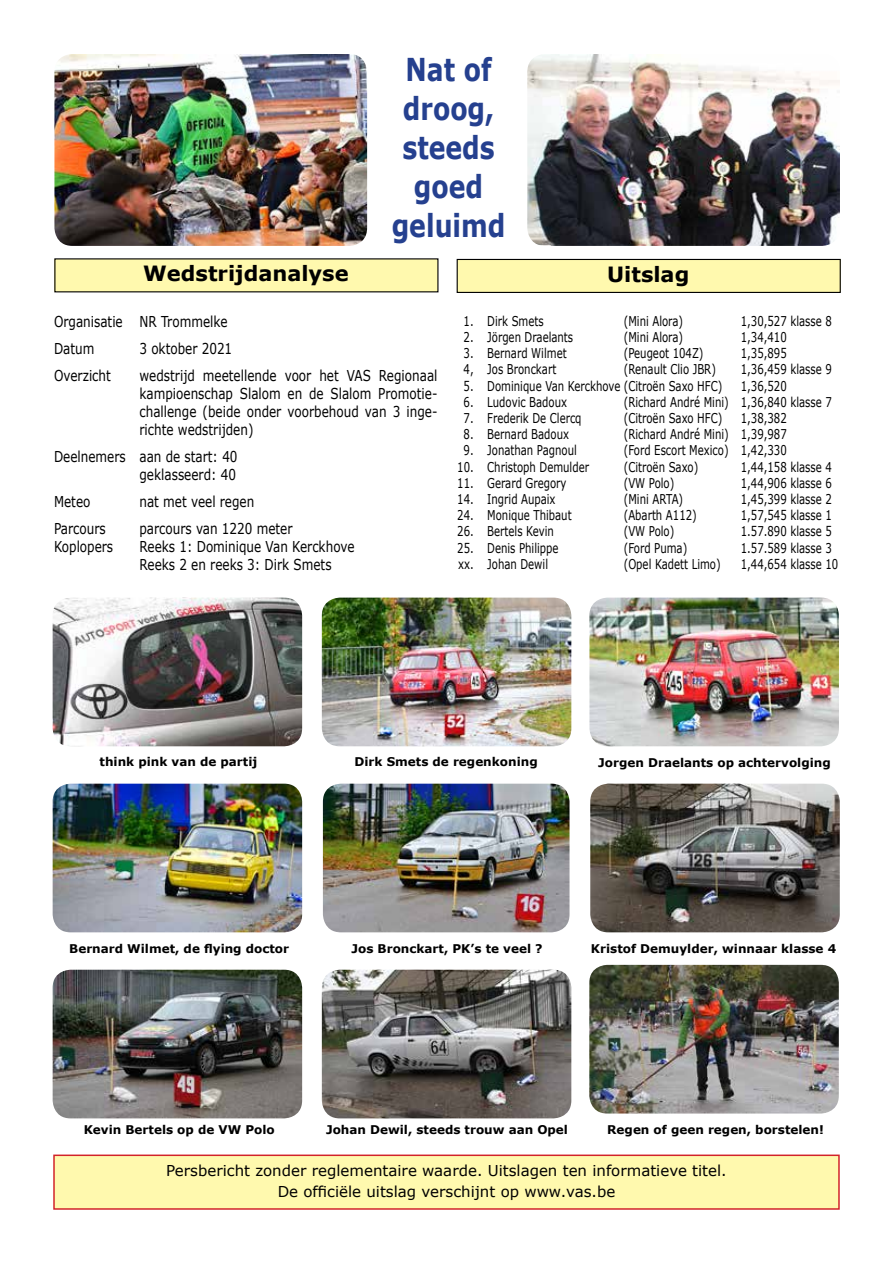
<style>
.page{position:relative;width:893px;height:1263px;background:#fff}
.page>*{position:absolute;margin:0;border:0;box-sizing:border-box;transform-origin:0 0}
.t1{font:700 31.5px/39px "Verdana";color:#25408f;text-align:center;scale:.8 1}
.t2{font:700 21px "Verdana";color:#000}
.t3{font:15px/18px "Verdana";color:#000;scale:.8 1}
.t4{font:15px/21.6px "Verdana";color:#000;text-align:center}
.t5{font:13.5px "Verdana";color:#000;scale:.75 1}
.t6{font:700 12px "Verdana";color:#000}
</style>
<div class="page">
<div style="left:53px;top:1154px;width:787px;height:56px;background:#fff9ae;border:2px solid #d2232a"></div>
<div style="left:55px;top:259px;width:383px;height:33px;background:#fff9ae"></div>
<div style="left:457px;top:259px;width:383px;height:33px;background:#fff9ae"></div>
<div style="left:457px;top:259px;width:384px;height:34px;border:1px solid #000"></div>
<img style="left:54px;top:54px;width:313px;height:192px">
<img style="left:527px;top:54px;width:313px;height:192px">
<img style="left:323px;top:784px;width:246px;height:148px">
<img style="left:589px;top:598px;width:250px;height:148px">
<img style="left:322px;top:598px;width:249px;height:148px">
<img style="left:53px;top:784px;width:249px;height:148px">
<img style="left:53px;top:970px;width:249px;height:148px">
<img style="left:590px;top:784px;width:250px;height:148px">
<img style="left:322px;top:970px;width:249px;height:148px">
<img style="left:589px;top:965px;width:250px;height:148px">
<img style="left:53px;top:598px;width:249px;height:148px">
<h2 class="t2" style="left:143px;top:260px;width:207px">Wedstrijdanalyse</h2>
<h1 class="t1" style="left:392px;top:49px;width:144px">Nat of droog, steeds goed geluimd</h1>
<h2 class="t2" style="left:607px;top:261px;width:84px">Uitslag</h2>
<p class="t3" style="left:54px;top:308px;width:218px;line-height:27px">Organisatie NR Trommelke<br>Datum</p>
<p class="t3" style="left:140px;top:339px;width:117px">3 oktober 2021</p>
<p class="t3" style="left:54px;top:366px;width:73px">Overzicht</p>
<p class="t3" style="left:140px;top:366px;width:374px;text-align:justify">wedstrijd meetellende voor het VAS Regionaal kampioenschap Slalom en de Slalom Promotie&shy;challenge (beide onder voorbehoud van 3 inge&shy;richte wedstrijden)</p>
<p class="t3" style="left:54px;top:447px;width:231px;text-align:right">Deelnemers aan de start: 40 geklasseerd: 40</p>
<p class="t3" style="left:54px;top:492px;width:47px">Meteo</p>
<p class="t3" style="left:140px;top:492px;width:145px">nat met veel regen</p>
<p class="t3" style="left:54px;top:519px;width:66px">Parcours</p>
<p class="t3" style="left:140px;top:519px;width:193px">parcours van 1220 meter</p>
<p class="t3" style="left:54px;top:537px;width:76px">Koplopers</p>
<p class="t3" style="left:140px;top:537px;width:270px">Reeks 1: Dominique Van Kerckhove<br>Reeks 2 en reeks 3: Dirk Smets</p>
<p class="t5" style="left:464px;top:312px;width:108px">1. Dirk Smets</p>
<p class="t5" style="left:624px;top:312px;width:81px">(Mini Alora)</p>
<p class="t5" style="left:741px;top:312px;width:123px">1,30,527 klasse 8</p>
<p class="t5" style="left:464px;top:328px;width:148px">2. Jörgen Draelants</p>
<p class="t5" style="left:624px;top:328px;width:81px">(Mini Alora)</p>
<p class="t5" style="left:741px;top:328px;width:63px">1,34,410</p>
<p class="t5" style="left:464px;top:344px;width:139px">3. Bernard Wilmet</p>
<p class="t5" style="left:624px;top:344px;width:108px">(Peugeot 104Z)</p>
<p class="t5" style="left:741px;top:344px;width:63px">1,35,895</p>
<p class="t5" style="left:464px;top:360px;width:125px">4, Jos Bronckart</p>
<p class="t5" style="left:624px;top:360px;width:124px">(Renault Clio JBR)</p>
<p class="t5" style="left:741px;top:360px;width:123px">1,36,459 klasse 9</p>
<p class="t5" style="left:464px;top:376px;width:346px">5. Dominique Van Kerckhove (Citroën Saxo HFC)</p>
<p class="t5" style="left:741px;top:376px;width:63px">1,36,520</p>
<p class="t5" style="left:464px;top:393px;width:140px">6. Ludovic Badoux</p>
<p class="t5" style="left:624px;top:393px;width:279px">(Richard André Mini) 1,36,840 klasse 7</p>
<p class="t5" style="left:464px;top:409px;width:159px">7. Frederik De Clercq</p>
<p class="t5" style="left:624px;top:409px;width:133px">(Citroën Saxo HFC)</p>
<p class="t5" style="left:741px;top:409px;width:63px">1,38,382</p>
<p class="t5" style="left:464px;top:425px;width:142px">8. Bernard Badoux</p>
<p class="t5" style="left:624px;top:425px;width:219px">(Richard André Mini) 1,39,987</p>
<p class="t5" style="left:464px;top:441px;width:153px">9. Jonathan Pagnoul</p>
<p class="t5" style="left:624px;top:441px;width:219px">(Ford Escort Mexico) 1,42,330</p>
<p class="t5" style="left:457px;top:457px;width:177px">10. Christoph Demulder</p>
<p class="t5" style="left:624px;top:457px;width:101px">(Citroën Saxo)</p>
<p class="t5" style="left:741px;top:457px;width:123px">1,44,158 klasse 4</p>
<p class="t5" style="left:457px;top:474px;width:147px">11. Gerard Gregory</p>
<p class="t5" style="left:624px;top:474px;width:69px">(VW Polo)</p>
<p class="t5" style="left:741px;top:474px;width:123px">1,44,906 klasse 6</p>
<p class="t5" style="left:457px;top:490px;width:133px">14. Ingrid Aupaix</p>
<p class="t5" style="left:624px;top:490px;width:81px">(Mini ARTA)</p>
<p class="t5" style="left:741px;top:490px;width:123px">1,45,399 klasse 2</p>
<p class="t5" style="left:457px;top:506px;width:154px">24. Monique Thibaut</p>
<p class="t5" style="left:624px;top:506px;width:99px">(Abarth A112)</p>
<p class="t5" style="left:741px;top:506px;width:123px">1,57,545 klasse 1</p>
<p class="t5" style="left:457px;top:522px;width:131px">26. Bertels Kevin</p>
<p class="t5" style="left:624px;top:522px;width:69px">(VW Polo)</p>
<p class="t5" style="left:741px;top:522px;width:123px">1.57.890 klasse 5</p>
<p class="t5" style="left:457px;top:538px;width:137px">25. Denis Philippe</p>
<p class="t5" style="left:624px;top:538px;width:86px">(Ford Puma)</p>
<p class="t5" style="left:741px;top:538px;width:123px">1.57.589 klasse 3</p>
<p class="t5" style="left:458px;top:555px;width:122px">xx. Johan Dewil</p>
<p class="t5" style="left:624px;top:555px;width:131px">(Opel Kadett Limo)</p>
<p class="t5" style="left:741px;top:555px;width:131px">1,44,654 klasse 10</p>
<p class="t6" style="left:100px;top:754px;width:159px">think pink van de partij</p>
<p class="t6" style="left:354px;top:754px;width:185px">Dirk Smets de regenkoning</p>
<p class="t6" style="left:598px;top:755px;width:234px">Jorgen Draelants op achtervolging</p>
<p class="t6" style="left:69px;top:941px;width:221px">Bernard Wilmet, de flying doctor</p>
<p class="t6" style="left:351px;top:941px;width:193px">Jos Bronckart, PK’s te veel ?</p>
<p class="t6" style="left:591px;top:941px;width:247px">Kristof Demuylder, winnaar klasse 4</p>
<p class="t6" style="left:84px;top:1122px;width:193px">Kevin Bertels op de VW Polo</p>
<p class="t6" style="left:326px;top:1122px;width:243px">Johan Dewil, steeds trouw aan Opel</p>
<p class="t6" style="left:607px;top:1122px;width:218px">Regen of geen regen, borstelen!</p>
<p class="t4" style="left:166px;top:1159px;width:562px">Persbericht zonder reglementaire waarde. Uitslagen ten informatieve titel.<br>De officiële uitslag verschijnt op www.vas.be</p>
</div>
